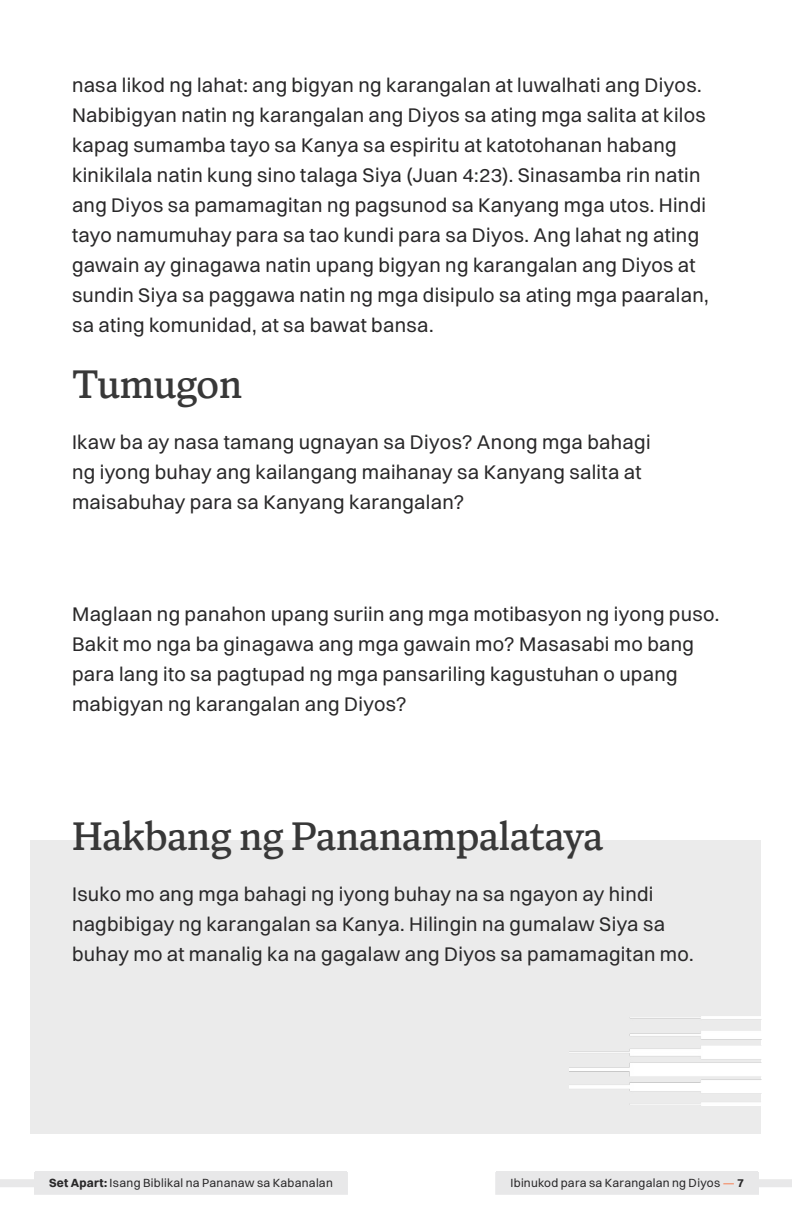
<style>
.page{position:relative;width:792px;height:1224px;background:#fff}
.page>*{position:absolute;margin:0;border:0;box-sizing:border-box;transform-origin:0 0}
.t1{font:40px "Antonia Variable";letter-spacing:-.01em;color:#383838}
.t2{font:20px/30px "Switzer";letter-spacing:.015em;color:#292829}
.t3{font:12px "Switzer";letter-spacing:.02em;color:#292829}
.s1{font-weight:700}
.s2{font-weight:600;color:#f29b7b}
</style>
<div class="page">
<div style="left:495px;top:1171px;width:264px;height:24px;background:#e8e8e9"></div>
<div style="left:0;top:1179px;width:35px;height:8px;background:#e8e8e9"></div>
<div style="left:34px;top:1171px;width:314px;height:24px;background:#e8e8e9"></div>
<div style="left:757px;top:1179px;width:35px;height:8px;background:#e8e8e9"></div>
<div style="left:31px;top:841px;width:730px;height:293px;background:#ebebeb"></div>
<img style="left:570px;top:1017px;width:191px;height:89px">
<p class="t2" style="left:72px;top:69px;width:638px">nasa likod ng lahat: ang bigyan ng karangalan at luwalhati ang Diyos.<br>Nabibigyan natin ng karangalan ang Diyos sa ating mga salita at kilos kapag sumamba tayo sa Kanya sa espiritu at katotohanan habang kinikilala natin kung sino talaga Siya (Juan 4:23). Sinasamba rin natin ang Diyos sa pamamagitan ng pagsunod sa Kanyang mga utos. Hindi tayo namumuhay para sa tao kundi para sa Diyos. Ang lahat ng ating gawain ay ginagawa natin upang bigyan ng karangalan ang Diyos at sundin Siya sa paggawa natin ng mga disipulo sa ating mga paaralan, sa ating komunidad, at sa bawat bansa.</p>
<h1 class="t1" style="left:72px;top:360px;width:172px">Tumugon</h1>
<p class="t2" style="left:72px;top:426px;width:580px">Ikaw ba ay nasa tamang ugnayan sa Diyos? Anong mga bahagi ng iyong buhay ang kailangang maihanay sa Kanyang salita at maisabuhay para sa Kanyang karangalan?</p>
<p class="t2" style="left:72px;top:598px;width:649px">Maglaan ng panahon upang suriin ang mga motibasyon ng iyong puso.<br>Bakit mo nga ba ginagawa ang mga gawain mo? Masasabi mo bang para lang ito sa pagtupad ng mga pansariling kagustuhan o upang mabigyan ng karangalan ang Diyos?</p>
<h1 class="t1" style="left:72px;top:812px;width:533px">Hakbang ng Pananampalataya</h1>
<p class="t2" style="left:72px;top:878px;width:623px">Isuko mo ang mga bahagi ng iyong buhay na sa ngayon ay hindi nagbibigay ng karangalan sa Kanya. Hilingin na gumalaw Siya sa buhay mo at manalig ka na gagalaw ang Diyos sa pamamagitan mo.</p>
<p class="t3" style="left:49px;top:1175px;width:285px"><span class="s1">Set Apart:</span> Isang Biblikal na Pananaw sa Kabanalan</p>
<p class="t3" style="left:510px;top:1175px;width:235px">Ibinukod para sa Karangalan ng Diyos <span class="s2">—</span> <span class="s1">7</span></p>
</div>
